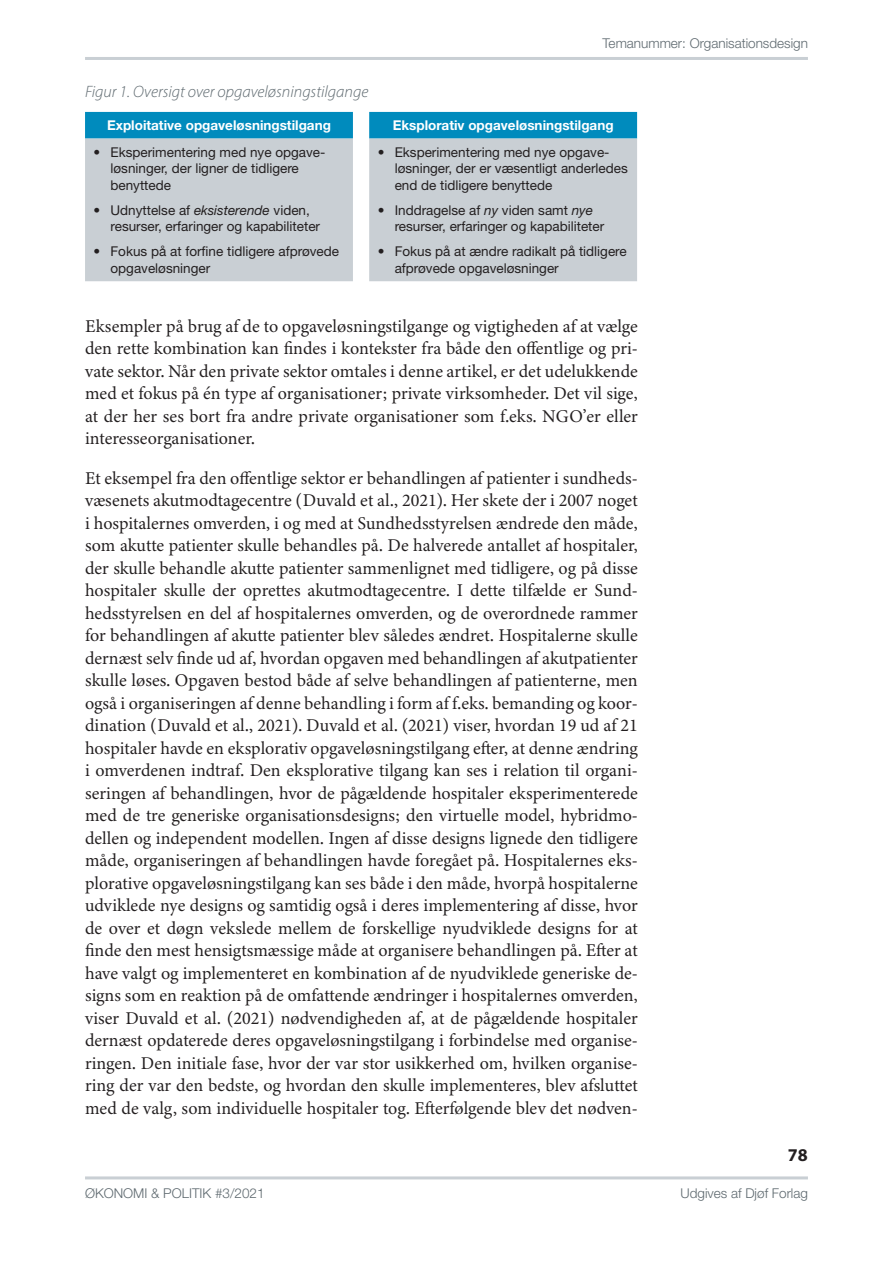
<style>
.page{position:relative;width:893px;height:1263px;background:#fff}
.page>*{position:absolute;margin:0;border:0;box-sizing:border-box;transform-origin:0 0}
.t1{font:18px/22.5px "Minion 3";color:#231f20;text-align:justify}
.t2{font:700 18px "Myriad Pro";color:#231f20}
.t3{font:italic 300 16.5px "Myriad Pro";color:#5e696f}
.t4{font:13.5px/16.5px "Helvetica Neue LT Std";color:#231f20}
.t5{font:300 13.5px "Helvetica Neue LT Std";color:#5e696f}
.t6{font:700 13.5px "Helvetica Neue LT Std";color:#fff}
.s1{font-style:italic}
</style>
<div class="page">
<hr style="left:85px;top:1176px;width:723px;height:3px;background:#c9cfd4">
<hr style="left:85px;top:57px;width:723px;height:3px;background:#c9cfd4">
<svg style="left:85px;top:112px;width:552px;height:27px;background:#0c90bf"></svg>
<div style="left:85px;top:139px;width:552px;height:142px;background:#c9cfd4"></div>
<p class="t5" style="left:603px;top:35px;width:207px">Temanummer: Organisationsdesign</p>
<p class="t3" style="left:85px;top:82px;width:285px">Figur 1. Oversigt over opgaveløsningstilgange</p>
<p class="t6" style="left:107px;top:117px;width:225px">Exploitative opgaveløsningstilgang</p>
<p class="t6" style="left:393px;top:117px;width:222px">Eksplorativ opgaveløsningstilgang</p>
<p class="t4" style="left:111px;top:143px;width:215px;text-indent:-17px">• Eksperimentering med nye opgave&shy;løsninger, der ligner de tidligere benyttede</p>
<p class="t4" style="left:111px;top:201px;width:211px;text-indent:-17px">• Udnyttelse af <span class="s1">eksisterende</span> viden, resurser, erfaringer og kapabiliteter</p>
<p class="t4" style="left:111px;top:243px;width:230px;text-indent:-17px">• Fokus på at forfine tidligere afprøvede opgaveløsninger</p>
<p class="t4" style="left:395px;top:143px;width:235px;text-indent:-17px">• Eksperimentering med nye opgave&shy;løsninger, der er væsentligt anderledes end de tidligere benyttede</p>
<p class="t4" style="left:395px;top:201px;width:211px;text-indent:-17px">• Inddragelse af <span class="s1">ny</span> viden samt <span class="s1">nye </span>resurser, erfaringer og kapabiliteter</p>
<p class="t4" style="left:395px;top:243px;width:234px;text-indent:-17px">• Fokus på at ændre radikalt på tidligere afprøvede opgaveløsninger</p>
<p class="t1" style="left:85px;top:315px;width:554px">Eksempler på brug af de to opgaveløsningstilgange og vigtigheden af at vælge den rette kombination kan findes i kontekster fra både den offentlige og pri&shy;vate sektor. Når den private sektor omtales i denne artikel, er det udelukkende med et fokus på én type af organisationer; private virksomheder. Det vil sige, at der her ses bort fra andre private organisationer som f.eks. NGOʼer eller interesseorganisationer.</p>
<p class="t1" style="left:85px;top:467px;width:554px">Et eksempel fra den offentlige sektor er behandlingen af patienter i sundheds&shy;væsenets akutmodtagecentre (Duvald et al., 2021). Her skete der i 2007 noget i hospitalernes omverden, i og med at Sundhedsstyrelsen ændrede den måde, som akutte patienter skulle behandles på. De halverede antallet af hospitaler, der skulle behandle akutte patienter sammenlignet med tidligere, og på disse hospitaler skulle der oprettes akutmodtagecentre. I dette tilfælde er Sund&shy;hedsstyrelsen en del af hospitalernes omverden, og de overordnede rammer for behandlingen af akutte patienter blev således ændret. Hospitalerne skulle dernæst selv finde ud af, hvordan opgaven med behandlingen af akutpatienter skulle løses. Opgaven bestod både af selve behandlingen af patienterne, men også i organiseringen af denne behandling i form af f.eks. bemanding og koor&shy;dination (Duvald et al., 2021). Duvald et al. (2021) viser, hvordan 19 ud af 21 hospitaler havde en eksplorativ opgaveløsningstilgang efter, at denne ændring i omverdenen indtraf. Den eksplorative tilgang kan ses i relation til organi&shy;seringen af behandlingen, hvor de pågældende hospitaler eksperimenterede med de tre generiske organisationsdesigns; den virtuelle model, hybridmo&shy;dellen og independent modellen. Ingen af disse designs lignede den tidligere måde, organiseringen af behandlingen havde foregået på. Hospitalernes eks&shy;plorative opgaveløsningstilgang kan ses både i den måde, hvorpå hospitalerne udviklede nye designs og samtidig også i deres implementering af disse, hvor de over et døgn vekslede mellem de forskellige nyudviklede designs for at finde den mest hensigtsmæssige måde at organisere behandlingen på. Efter at have valgt og implementeret en kombination af de nyudviklede generiske de&shy;signs som en reaktion på de omfattende ændringer i hospitalernes omverden, viser Duvald et al. (2021) nødvendigheden af, at de pågældende hospitaler dernæst opdaterede deres opgaveløsningstilgang i forbindelse med organise&shy;ringen. Den initiale fase, hvor der var stor usikkerhed om, hvilken organise&shy;ring der var den bedste, og hvordan den skulle implementeres, blev afsluttet med de valg, som individuelle hospitaler tog. Efterfølgende blev det nødven-</p>
<p class="t2" style="left:788px;top:1143px;width:21px">78</p>
<p class="t5" style="left:85px;top:1185px;width:181px">ØKONOMI &amp; POLITIK #3/2021</p>
<p class="t5" style="left:681px;top:1185px;width:129px">Udgives af Djøf Forlag</p>
</div>
